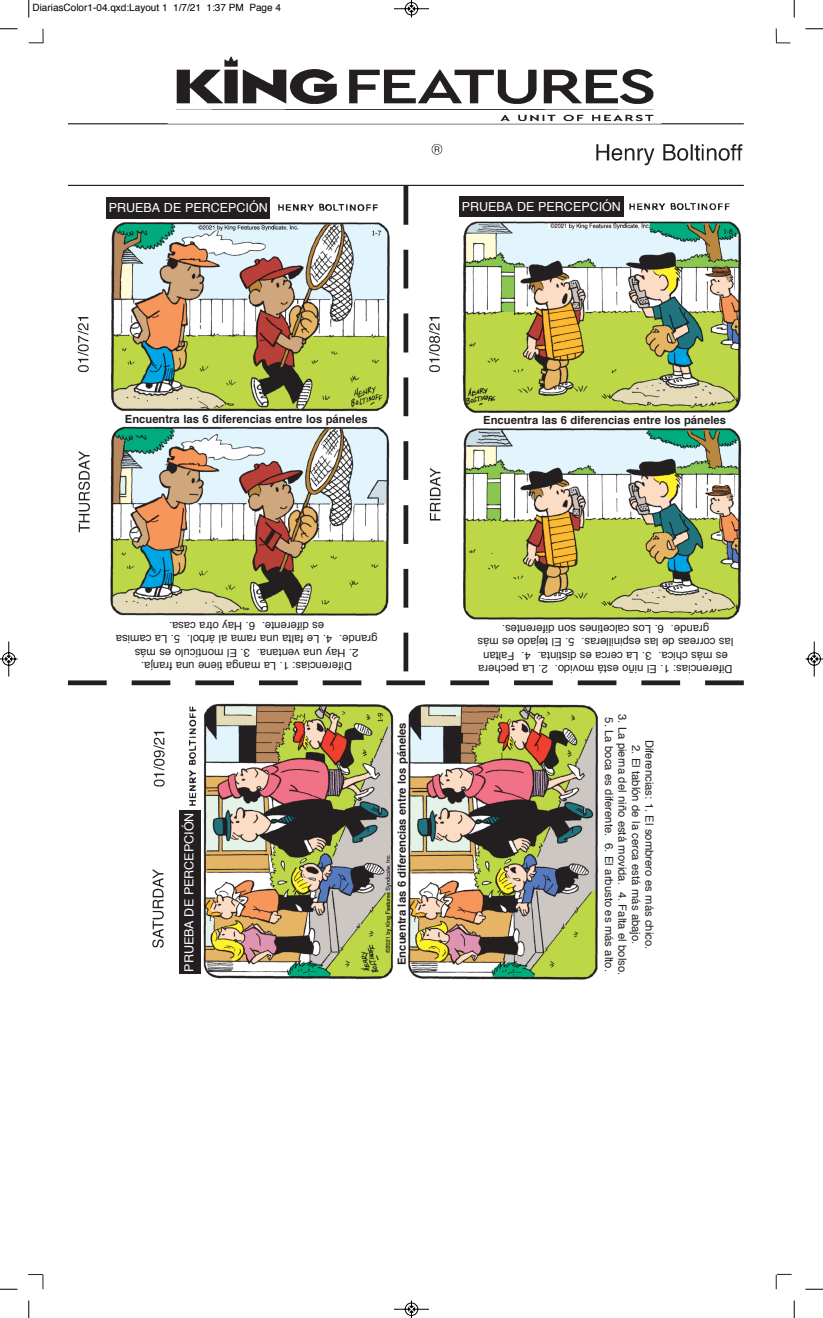
<style>
.page{position:relative;width:823px;height:1318px;background:#fff}
.page>*{position:absolute;margin:0;border:0;box-sizing:border-box;transform-origin:0 0}
.t1{font:12.5px "Helvetica";color:#fff}
.t2{font:11.25px/13.5px "Helvetica";color:#231f20}
.t3{font:700 11.25px "Helvetica";color:#231f20}
.t4{font:10px "Helvetica";color:#000}
</style>
<div class="page">
<img style="left:42px;top:28px;width:735px;height:946px">
<img style="left:202px;top:701px;width:397px;height:279px">
<img style="left:108px;top:221px;width:284px;height:395px">
<img style="left:460px;top:221px;width:285px;height:399px">
<svg style="left:29px;top:29px;width:15px;height:15px"></svg>
<svg style="left:776px;top:29px;width:14px;height:15px"></svg>
<svg style="left:776px;top:1274px;width:15px;height:15px"></svg>
<svg style="left:28px;top:1274px;width:16px;height:15px"></svg>
<div style="left:459px;top:197px;width:164px;height:20px;background:#231f20"></div>
<div style="left:107px;top:197px;width:163px;height:22px;background:#231f20"></div>
<div style="left:179px;top:810px;width:22px;height:163px;background:#231f20"></div>
<svg style="left:28px;top:0;width:2px;height:18px"></svg>
<svg style="left:0;top:28px;width:18px;height:2px"></svg>
<svg style="left:793px;top:0;width:2px;height:18px"></svg>
<svg style="left:805px;top:28px;width:17px;height:2px"></svg>
<svg style="left:28px;top:1300px;width:2px;height:18px"></svg>
<svg style="left:0;top:1288px;width:18px;height:2px"></svg>
<svg style="left:793px;top:1300px;width:2px;height:18px"></svg>
<svg style="left:805px;top:1288px;width:17px;height:2px"></svg>
<svg style="left:394px;top:0;width:35px;height:18px"></svg>
<svg style="left:394px;top:1300px;width:35px;height:18px"></svg>
<svg style="left:0;top:641px;width:18px;height:36px"></svg>
<svg style="left:805px;top:641px;width:17px;height:36px"></svg>
<p class="t4" style="left:32px;top:4px;width:250px">DiariasColor1-04.qxd:Layout 1 1/7/21 1:37 PM Page 4</p>
<p class="t1" style="left:109px;top:202px;width:161px">PRUEBA DE PERCEPCIÓN</p>
<p class="t1" style="left:462px;top:201px;width:161px">PRUEBA DE PERCEPCIÓN</p>
<p class="t3" style="left:125px;top:415px;width:244px">Encuentra las 6 diferencias entre los páneles</p>
<p class="t3" style="left:483px;top:415px;width:244px">Encuentra las 6 diferencias entre los páneles</p>
<p class="t2" style="left:255px;top:631px;width:87px;rotate:-180deg">H. 6 ya a r t o . asac</p>
<p class="t2" style="left:324px;top:631px;width:64px;rotate:-180deg">se .etneref id</p>
<p class="t2" style="left:180px;top:645px;width:66px;rotate:-180deg">aL. 5 ma c as i</p>
<p class="t2" style="left:332px;top:645px;width:147px;rotate:-180deg">eL. 4 a t l a f anu ma r a . l ob r ál a</p>
<p class="t2" style="left:377px;top:645px;width:40px;rotate:-180deg">. ednar g</p>
<p class="t2" style="left:358px;top:658px;width:103px;rotate:-180deg">H. 2 ya anu . ana t nev</p>
<p class="t2" style="left:250px;top:672px;width:117px;text-indent:-102px;rotate:-180deg">D aL. 1: sa i cne r e f i m agna ene i t anu . a j na r f<br>E. 3 ml o l uc í t no se m sá</p>
<p class="t2" style="left:709px;top:634px;width:40px;rotate:-180deg">. ednar g</p>
<p class="t2" style="left:664px;top:648px;width:163px;text-indent:-69px;rotate:-180deg">sa l saer roc ed sa l . sare l l i n i pse<br>soL. 6 seni tec l ac nos . setneref i d</p>
<p class="t2" style="left:574px;top:648px;width:98px;rotate:-180deg">E. 5 oda j et l se m sá</p>
<p class="t2" style="left:514px;top:661px;width:33px;rotate:-180deg">F nat la</p>
<p class="t2" style="left:530px;top:661px;width:11px;rotate:-180deg">.4</p>
<p class="t2" style="left:651px;top:661px;width:115px;rotate:-180deg">aL. 3 acrec se .atni tsid</p>
<p class="t2" style="left:727px;top:661px;width:71px;rotate:-180deg">se m sá . ac i hc</p>
<p class="t2" style="left:547px;top:675px;width:71px;rotate:-180deg">aL. 2 a r ehcep</p>
<p class="t2" style="left:732px;top:675px;width:179px;rotate:-180deg">D E. 1: sa i cneref i oñ i nl át se m . od i vo</p>
<p class="t1" style="left:184px;top:971px;width:161px;rotate:-90deg">PRUEBA DE PERCEPCIÓN</p>
<p class="t3" style="left:397px;top:965px;width:244px;rotate:-90deg">Encuentra las 6 diferencias entre los páneles</p>
<p class="t2" style="left:628px;top:714px;width:263px;rotate:90deg">3. La pierna del niño está movida. 4. Falta el bolso.</p>
<p class="t2" style="left:614px;top:717px;width:256px;rotate:90deg">5. La boca es diferente. 6. El arbusto es más alto.</p>
<p class="t2" style="left:655px;top:739px;width:211px;rotate:90deg">Diferencias: 1. El sombrero es más chico.</p>
<p class="t2" style="left:641px;top:744px;width:201px;rotate:90deg">2. El tablón de la cerca está más abajo.</p>
</div>
